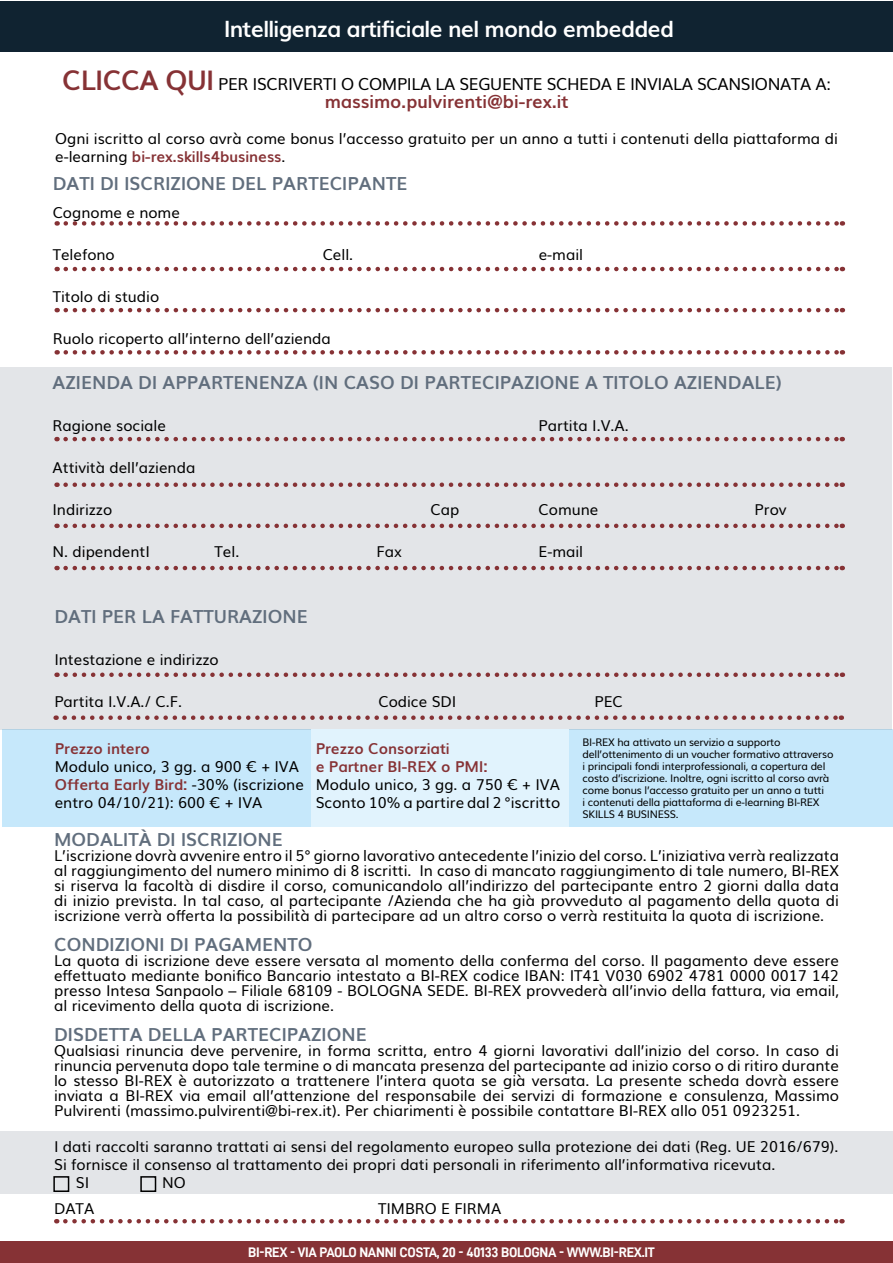
<style>
.page{position:relative;width:893px;height:1263px;background:#fff}
.page>*{position:absolute;margin:0;border:0;box-sizing:border-box;transform-origin:0 0}
.t1{font:700 22.5px "Muli";letter-spacing:-.03em;color:#fff}
.t2{font:700 18px "Muli";color:#616e7d}
.t3{font:700 18px "Muli";color:#863235}
.t4{font:16.5px "Muli";letter-spacing:-.02em;color:#000}
.t5{font:15px/15px "Muli";color:#000}
.t6{font:700 15px/18px "Muli";color:#863235}
.t7{font:13.95px "D DIN Bold";letter-spacing:-.02em;color:#fff}
.t8{font:10.5px/12px "Muli";letter-spacing:-.02em;color:#000}
.s1{font-weight:700;font-size:27px;color:#863235}
.s2{font-weight:700;color:#863235}
</style>
<div class="page">
<div style="left:0;top:1241px;width:893px;height:22px;background:#863235"></div>
<div style="left:1px;top:1px;width:892px;height:50px;background:#102331"></div>
<div style="left:2px;top:729px;width:891px;height:98px;background:#c6e8fb"></div>
<div style="left:0;top:367px;width:892px;height:362px;background:#e3e5e8"></div>
<svg style="left:66px;top:221px;width:777px;height:5px"></svg>
<svg style="left:66px;top:267px;width:777px;height:4px"></svg>
<svg style="left:66px;top:308px;width:777px;height:4px"></svg>
<svg style="left:66px;top:350px;width:777px;height:5px"></svg>
<svg style="left:66px;top:437px;width:777px;height:4px"></svg>
<svg style="left:66px;top:482px;width:777px;height:5px"></svg>
<svg style="left:66px;top:524px;width:777px;height:4px"></svg>
<svg style="left:66px;top:566px;width:777px;height:4px"></svg>
<svg style="left:66px;top:672px;width:777px;height:5px"></svg>
<svg style="left:65px;top:1219px;width:777px;height:4px"></svg>
<svg style="left:65px;top:715px;width:777px;height:5px"></svg>
<div style="left:0;top:1131px;width:893px;height:63px;background:#e3e5e8"></div>
<div style="left:53px;top:1176px;width:16px;height:16px;border:2px solid #000"></div>
<div style="left:140px;top:1176px;width:16px;height:16px;border:2px solid #000"></div>
<div style="left:311px;top:729px;width:258px;height:98px;background:#e1f3fd"></div>
<h1 class="t1" style="left:224px;top:10px;width:451px">Intelligenza artificiale nel mondo embedded</h1>
<p class="t4" style="left:62px;top:70px;width:770px"><span class="s1">CLICCA QUI</span> PER ISCRIVERTI O COMPILA LA SEGUENTE SCHEDA E INVIALA SCANSIONATA A:</p>
<p class="t3" style="left:325px;top:87px;width:245px">massimo.pulvirenti@bi-rex.it</p>
<p class="t5" style="left:55px;top:128px;width:784px;line-height:18px">Ogni iscritto al corso avrà come bonus l’accesso gratuito per un anno a tutti i contenuti della piattaforma di e-learning <span class="s2">bi-rex.skills4business</span>.</p>
<p class="t2" style="left:53px;top:169px;width:356px">DATI DI ISCRIZIONE DEL PARTECIPANTE</p>
<p class="t5" style="left:53px;top:204px;width:129px">Cognome e nome</p>
<p class="t5" style="left:53px;top:246px;width:64px">Telefono</p>
<p class="t5" style="left:323px;top:246px;width:32px">Cell.</p>
<p class="t5" style="left:539px;top:246px;width:46px">e-mail</p>
<p class="t5" style="left:53px;top:288px;width:108px">Titolo di studio</p>
<p class="t5" style="left:53px;top:330px;width:280px">Ruolo ricoperto all’interno dell’azienda</p>
<p class="t2" style="left:53px;top:368px;width:731px">AZIENDA DI APPARTENENZA (IN CASO DI PARTECIPAZIONE A TITOLO AZIENDALE)</p>
<p class="t5" style="left:53px;top:417px;width:115px">Ragione sociale</p>
<p class="t5" style="left:539px;top:417px;width:92px">Partita I.V.A.</p>
<p class="t5" style="left:53px;top:459px;width:144px">Attività dell’azienda</p>
<p class="t5" style="left:53px;top:501px;width:61px">Indirizzo</p>
<p class="t5" style="left:431px;top:501px;width:30px">Cap</p>
<p class="t5" style="left:539px;top:501px;width:61px">Comune</p>
<p class="t5" style="left:755px;top:501px;width:34px">Prov</p>
<p class="t5" style="left:53px;top:543px;width:99px">N. dipendentI</p>
<p class="t5" style="left:215px;top:543px;width:26px">Tel.</p>
<p class="t5" style="left:377px;top:543px;width:27px">Fax</p>
<p class="t5" style="left:539px;top:543px;width:46px">E-mail</p>
<p class="t2" style="left:54px;top:602px;width:255px">DATI PER LA FATTURAZIONE</p>
<p class="t5" style="left:54px;top:651px;width:166px">Intestazione e indirizzo</p>
<p class="t5" style="left:54px;top:693px;width:129px">Partita I.V.A./ C.F.</p>
<p class="t5" style="left:378px;top:693px;width:79px">Codice SDI</p>
<p class="t5" style="left:594px;top:693px;width:30px">PEC</p>
<p class="t6" style="left:55px;top:738px;width:97px">Prezzo intero</p>
<p class="t5" style="left:55px;top:756px;width:251px;line-height:18px">Modulo unico, 3 gg. a 900 € + IVA<br><span class="s2">Offerta Early Bird:</span> -30% (iscrizione entro 04/10/21): 600 € + IVA</p>
<p class="t6" style="left:316px;top:738px;width:173px">Prezzo Consorziati<br>e Partner BI-REX o PMI:</p>
<p class="t5" style="left:316px;top:774px;width:246px;line-height:18px">Modulo unico, 3 gg. a 750 € + IVA<br>Sconto 10% a partire dal 2 °iscritto</p>
<p class="t8" style="left:583px;top:735px;width:252px">BI-REX ha attivato un servizio a supporto dell’ottenimento di un voucher formativo attraverso i principali fondi interprofessionali, a copertura del costo d’iscrizione. Inoltre, ogni iscritto al corso avrà come bonus l’accesso gratuito per un anno a tutti<br>i contenuti della piattaforma di e-learning BI-REX SKILLS 4 BUSINESS.</p>
<p class="t2" style="left:54px;top:825px;width:230px">MODALITÀ DI ISCRIZIONE</p>
<p class="t5" style="left:54px;top:847px;width:786px;text-align:justify">L’iscrizione dovrà avvenire entro il 5° giorno lavorativo antecedente l’inizio del corso. L’iniziativa verrà realizzata al raggiungimento del numero minimo di 8 iscritti. In caso di mancato raggiungimento di tale numero, BI-REX si riserva la facoltà di disdire il corso, comunicandolo all’indirizzo del partecipante entro 2 giorni dalla data di inizio prevista. In tal caso, al partecipante /Azienda che ha già provveduto al pagamento della quota di iscrizione verrà offerta la possibilità di partecipare ad un altro corso o verrà restituita la quota di iscrizione.</p>
<p class="t2" style="left:54px;top:930px;width:260px">CONDIZIONI DI PAGAMENTO</p>
<p class="t5" style="left:54px;top:952px;width:786px;text-align:justify">La quota di iscrizione deve essere versata al momento della conferma del corso. Il pagamento deve essere effettuato mediante bonifico Bancario intestato a BI-REX codice IBAN: IT41 V030 6902 4781 0000 0017 142 presso Intesa Sanpaolo – Filiale 68109 - BOLOGNA SEDE. BI-REX provvederà all’invio della fattura, via email, al ricevimento della quota di iscrizione.</p>
<p class="t2" style="left:54px;top:1020px;width:314px">DISDETTA DELLA PARTECIPAZIONE</p>
<p class="t5" style="left:54px;top:1042px;width:786px;text-align:justify">Qualsiasi rinuncia deve pervenire, in forma scritta, entro 4 giorni lavorativi dall’inizio del corso. In caso di rinuncia pervenuta dopo tale termine o di mancata presenza del partecipante ad inizio corso o di ritiro durante lo stesso BI-REX è autorizzato a trattenere l’intera quota se già versata. La presente scheda dovrà essere inviata a BI-REX via email all’attenzione del responsabile dei servizi di formazione e consulenza, Massimo Pulvirenti (massimo.pulvirenti@bi-rex.it). Per chiarimenti è possibile contattare BI-REX allo 051 0923251.</p>
<p class="t5" style="left:54px;top:1138px;width:786px">I dati raccolti saranno trattati ai sensi del regolamento europeo sulla protezione dei dati (Reg. UE 2016/679).</p>
<p class="t5" style="left:54px;top:1156px;width:723px">Si fornisce il consenso al trattamento dei propri dati personali in riferimento all’informativa ricevuta.</p>
<p class="t5" style="left:76px;top:1174px;width:15px">SI</p>
<p class="t5" style="left:162px;top:1174px;width:25px">NO</p>
<p class="t5" style="left:54px;top:1199px;width:42px">DATA</p>
<p class="t5" style="left:378px;top:1199px;width:125px">TIMBRO E FIRMA</p>
<p class="t7" style="left:248px;top:1244px;width:408px">BI-REX - VIA PAOLO NANNI COSTA, 20 - 40133 BOLOGNA - WWW.BI-REX.IT</p>
</div>
